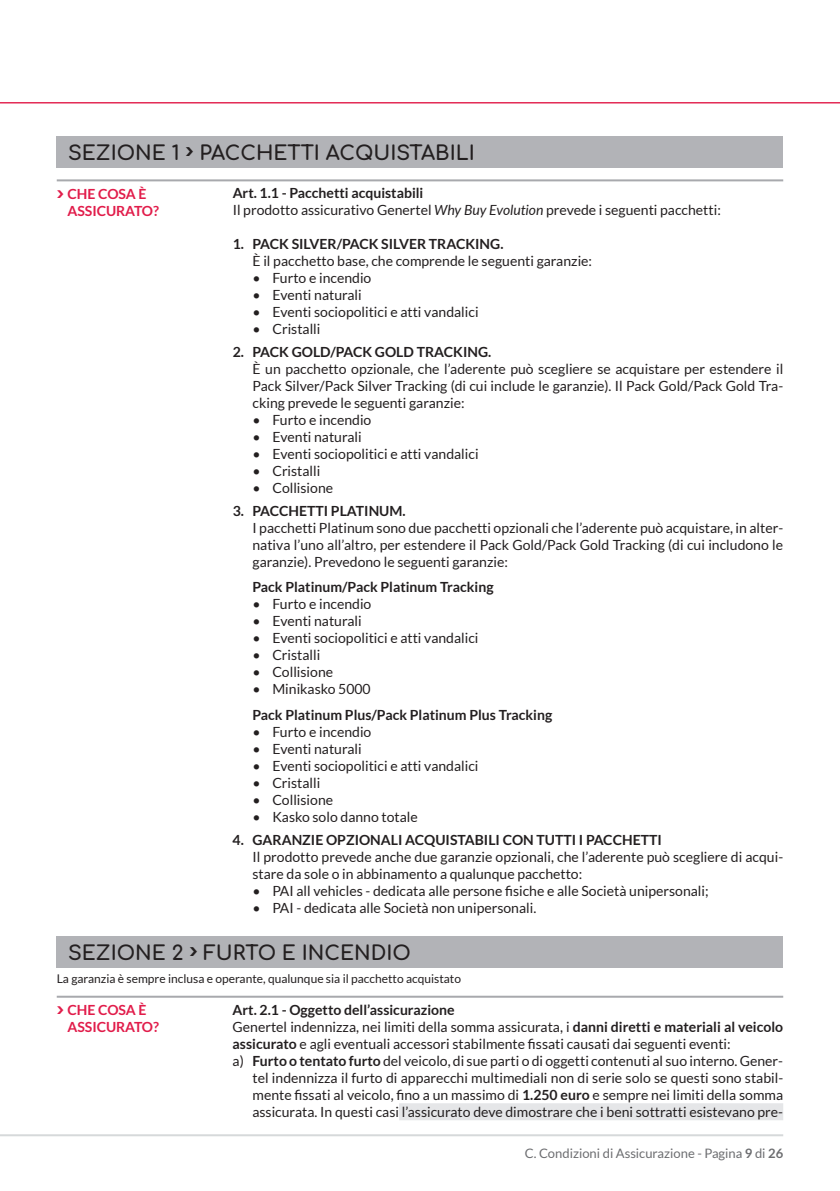
<style>
.page{position:relative;width:840px;height:1191px;background:#fff}
.page>*{position:absolute;margin:0;border:0;box-sizing:border-box;transform-origin:0 0}
.t1{font:20px "Comfortaa";color:#231f20}
.t2{font:14px/17px "Lato";color:#231f20}
.t3{font:700 14px "Lato";color:#231f20}
.t4{font:700 14px/17px "Lato";letter-spacing:-.005em;color:#e11c4a}
.t5{font:13px "Lato";color:#6c6d70}
.t6{font:12px "Lato";color:#231f20}
.s1{font-weight:700}
.s2{font-style:italic}
</style>
<div class="page">
<hr style="left:0;top:1134px;width:782px;height:2px;background:#d6d9da">
<hr style="left:0;top:102px;width:839px;height:1px;background:#e11c4a">
<hr style="left:57px;top:179px;width:725px;height:2px;background:#a8a9ad">
<hr style="left:57px;top:995px;width:725px;height:2px;background:#a8a9ad">
<div style="left:399px;top:1103px;width:383px;height:17px;background:#e5e6e8"></div>
<div style="left:57px;top:136px;width:725px;height:31px;background:#b2b3b7"></div>
<div style="left:57px;top:936px;width:725px;height:31px;background:#b2b3b7"></div>
<h1 class="t1" style="left:68px;top:134px;width:408px">SEZIONE 1 PACCHETTI ACQUISTABILI</h1>
<p class="t4" style="left:68px;top:185px;width:93px">CHE COSA È<br>ASSICURATO?</p>
<p class="t2" style="left:232px;top:185px;width:489px"><span class="s1">Art. 1.1 - Pacchetti acquistabili<br></span>Il prodotto assicurativo Genertel <span class="s2">Why Buy Evolution</span> prevede i seguenti pacchetti:</p>
<p class="t3" style="left:232px;top:236px;width:272px">1. PACK SILVER/PACK SILVER TRACKING.</p>
<p class="t2" style="left:252px;top:253px;width:341px">È il pacchetto base, che comprende le seguenti garanzie:</p>
<p class="t2" style="left:252px;top:270px;width:120px">• Furto e incendio</p>
<p class="t2" style="left:252px;top:287px;width:111px">• Eventi naturali</p>
<p class="t2" style="left:252px;top:304px;width:227px">• Eventi sociopolitici e atti vandalici</p>
<p class="t2" style="left:252px;top:321px;width:69px">• Cristalli</p>
<p class="t3" style="left:232px;top:344px;width:260px">2. PACK GOLD/PACK GOLD TRACKING.</p>
<p class="t2" style="left:252px;top:360px;width:532px;text-align:justify">È un pacchetto opzionale, che l’aderente può scegliere se acquistare per estendere il Pack Silver/Pack Silver Tracking (di cui include le garanzie). Il Pack Gold/Pack Gold Tra&shy;cking prevede le seguenti garanzie:</p>
<p class="t2" style="left:252px;top:411px;width:120px">• Furto e incendio</p>
<p class="t2" style="left:252px;top:428px;width:111px">• Eventi naturali</p>
<p class="t2" style="left:252px;top:445px;width:227px">• Eventi sociopolitici e atti vandalici</p>
<p class="t2" style="left:252px;top:462px;width:69px">• Cristalli</p>
<p class="t2" style="left:252px;top:479px;width:82px">• Collisione</p>
<p class="t3" style="left:232px;top:502px;width:174px">3. PACCHETTI PLATINUM.</p>
<p class="t2" style="left:252px;top:519px;width:532px;text-align:justify">I pacchetti Platinum sono due pacchetti opzionali che l’aderente può acquistare, in alter&shy;nativa l’uno all’altro, per estendere il Pack Gold/Pack Gold Tracking (di cui includono le garanzie). Prevedono le seguenti garanzie:</p>
<p class="t3" style="left:252px;top:579px;width:242px">Pack Platinum/Pack Platinum Tracking</p>
<p class="t2" style="left:252px;top:595px;width:120px">• Furto e incendio</p>
<p class="t2" style="left:252px;top:612px;width:111px">• Eventi naturali</p>
<p class="t2" style="left:252px;top:629px;width:227px">• Eventi sociopolitici e atti vandalici</p>
<p class="t2" style="left:252px;top:646px;width:69px">• Cristalli</p>
<p class="t2" style="left:252px;top:663px;width:82px">• Collisione</p>
<p class="t2" style="left:252px;top:680px;width:120px">• Minikasko 5000</p>
<p class="t3" style="left:252px;top:706px;width:301px">Pack Platinum Plus/Pack Platinum Plus Tracking</p>
<p class="t2" style="left:252px;top:723px;width:120px">• Furto e incendio</p>
<p class="t2" style="left:252px;top:740px;width:111px">• Eventi naturali</p>
<p class="t2" style="left:252px;top:757px;width:227px">• Eventi sociopolitici e atti vandalici</p>
<p class="t2" style="left:252px;top:774px;width:69px">• Cristalli</p>
<p class="t2" style="left:252px;top:791px;width:82px">• Collisione</p>
<p class="t2" style="left:252px;top:808px;width:167px">• Kasko solo danno totale</p>
<p class="t3" style="left:232px;top:831px;width:430px">4. GARANZIE OPZIONALI ACQUISTABILI CON TUTTI I PACCHETTI</p>
<p class="t2" style="left:252px;top:848px;width:532px">Il prodotto prevede anche due garanzie opzionali, che l’aderente può scegliere di acqui&shy;stare da sole o in abbinamento a qualunque pacchetto:</p>
<p class="t2" style="left:252px;top:882px;width:457px">• PAI all vehicles - dedicata alle persone fisiche e alle Società unipersonali;</p>
<p class="t2" style="left:252px;top:899px;width:285px">• PAI - dedicata alle Società non unipersonali.</p>
<h1 class="t1" style="left:68px;top:935px;width:344px">SEZIONE 2 FURTO E INCENDIO</h1>
<p class="t6" style="left:57px;top:972px;width:405px">La garanzia è sempre inclusa e operante, qualunque sia il pacchetto acquistato</p>
<p class="t4" style="left:68px;top:1001px;width:93px">CHE COSA È<br>ASSICURATO?</p>
<p class="t3" style="left:232px;top:1001px;width:223px">Art. 2.1 - Oggetto dell’assicurazione</p>
<p class="t2" style="left:232px;top:1018px;width:551px">Genertel indennizza, nei limiti della somma assicurata, i <span class="s1">danni diretti e materiali al veicolo</span></p>
<p class="t2" style="left:232px;top:1035px;width:499px"><span class="s1">assicurato</span> e agli eventuali accessori stabilmente fissati causati dai seguenti eventi:</p>
<p class="t2" style="left:232px;top:1052px;width:551px">a) <span class="s1">Furto o tentato furto</span> del veicolo, di sue parti o di oggetti contenuti al suo interno. Gener-</p>
<p class="t2" style="left:252px;top:1069px;width:532px">tel indennizza il furto di apparecchi multimediali non di serie solo se questi sono stabil-</p>
<p class="t2" style="left:252px;top:1086px;width:532px">mente fissati al veicolo, fino a un massimo di <span class="s1">1.250 euro</span> e sempre nei limiti della somma</p>
<p class="t2" style="left:252px;top:1103px;width:532px">assicurata. In questi casi l’assicurato deve dimostrare che i beni sottratti esistevano pre-</p>
<p class="t5" style="left:524px;top:1146px;width:260px">C. Condizioni di Assicurazione - Pagina <span class="s1">9</span> di <span class="s1">26</span></p>
</div>
